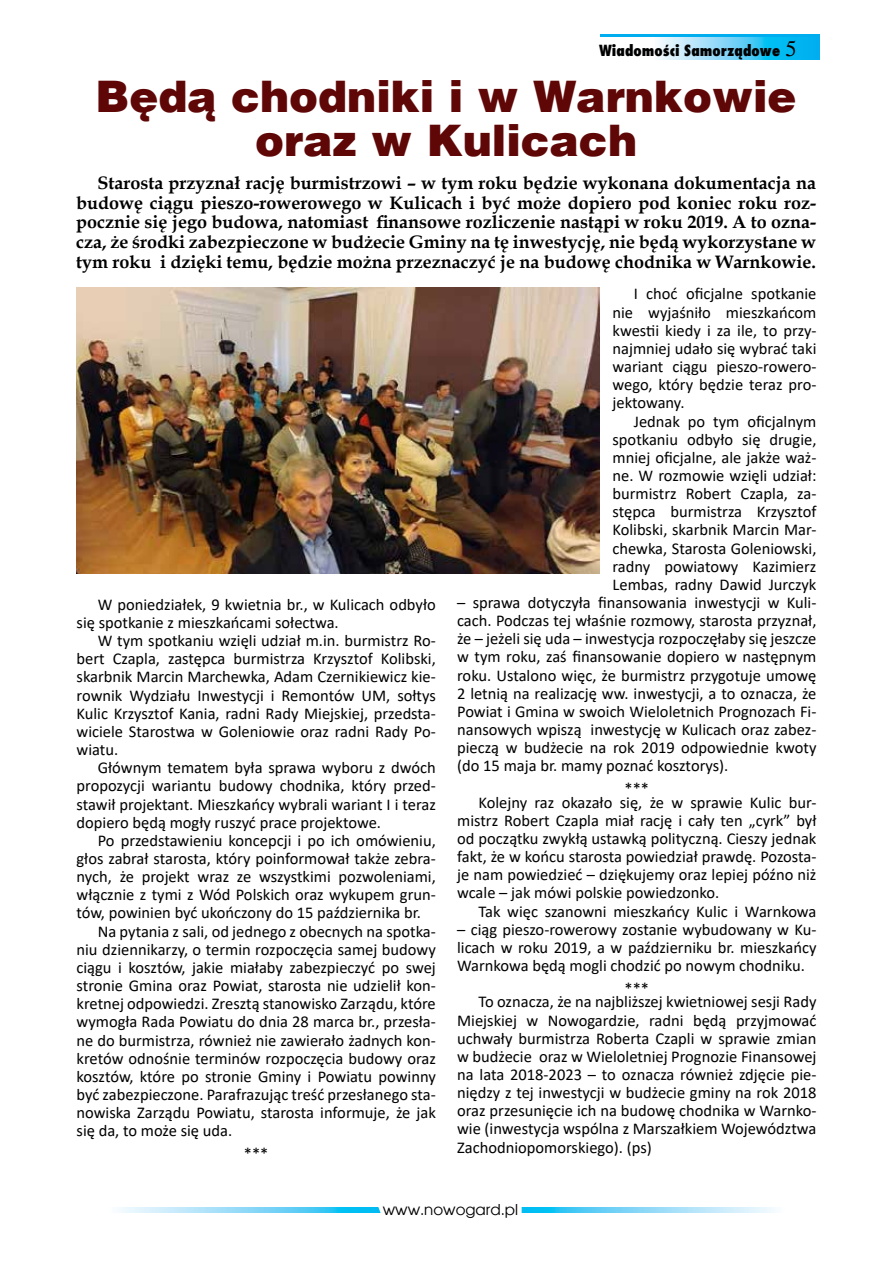
<style>
.page{position:relative;width:893px;height:1263px;background:#fff}
.page>*{position:absolute;margin:0;border:0;box-sizing:border-box;transform-origin:0 0}
.t1{font:900 43.5px/43.5px "Switzerland";color:#5f0606;text-align:center}
.t2{font:22.5px "Times";color:#000}
.t3{font:700 18px/19.8px "Book Antiqua";color:#000;text-align:justify}
.t4{font:16.5px/18.1px "Calibri";color:#000;text-align:justify}
.t5{font:800 15px "Fujiyama";color:#000}
.t6{font:15px "Avalon";color:#000}
</style>
<div class="page">
<div style="left:600px;top:34px;width:220px;height:26px;background:#00aeef"></div>
<svg style="left:600px;top:37px;width:190px;height:22px;background:#a2e3f9"></svg>
<svg style="left:527px;top:1208px;width:248px;height:5px"></svg>
<svg style="left:119px;top:1208px;width:251px;height:5px"></svg>
<svg style="left:370px;top:1207px;width:157px;height:6px"></svg>
<img style="left:77px;top:287px;width:523px;height:286px">
<h2 class="t2" style="left:785px;top:36px;width:13px">5</h2>
<p class="t5" style="left:599px;top:40px;width:182px">Wiadomości Samorządowe</p>
<h1 class="t1" style="left:96px;top:77px;width:702px">Będą chodniki i w Warnkowie oraz w Kulicach</h1>
<p class="t3" style="left:76px;top:173px;width:741px;text-indent:21px">Starosta przyznał rację burmistrzowi – w tym roku będzie wykonana dokumentacja na budowę ciągu pieszo-rowerowego w Kulicach i być może dopiero pod koniec roku roz&shy;pocznie się jego budowa, natomiast finansowe rozliczenie nastąpi w roku 2019. A to ozna&shy;cza, że środki zabezpieczone w budżecie Gminy na tę inwestycję, nie będą wykorzystane w tym roku i dzięki temu, będzie można przeznaczyć je na budowę chodnika w Warnkowie.</p>
<p class="t4" style="left:77px;top:595px;width:361px;text-indent:21px">W poniedziałek, 9 kwietnia br., w Kulicach odbyło się spotkanie z mieszkańcami sołectwa.</p>
<p class="t4" style="left:77px;top:631px;width:361px;text-indent:21px">W tym spotkaniu wzięli udział m.in. burmistrz Ro&shy;bert Czapla, zastępca burmistrza Krzysztof Kolibski, skarbnik Marcin Marchewka, Adam Czernikiewicz kie&shy;rownik Wydziału Inwestycji i Remontów UM, sołtys Kulic Krzysztof Kania, radni Rady Miejskiej, przedsta&shy;wiciele Starostwa w Goleniowie oraz radni Rady Po&shy;wiatu.</p>
<p class="t4" style="left:77px;top:758px;width:361px;text-indent:21px">Głównym tematem była sprawa wyboru z dwóch propozycji wariantu budowy chodnika, który przed&shy;stawił projektant. Mieszkańcy wybrali wariant I i teraz dopiero będą mogły ruszyć prace projektowe.</p>
<p class="t4" style="left:98px;top:831px;width:340px">Po przedstawieniu koncepcji i po ich omówieniu,</p>
<p class="t4" style="left:77px;top:849px;width:361px">głos zabrał starosta, który poinformował także zebra-</p>
<p class="t4" style="left:77px;top:867px;width:361px">nych, że projekt wraz ze wszystkimi pozwoleniami,</p>
<p class="t4" style="left:77px;top:885px;width:361px">włącznie z tymi z Wód Polskich oraz wykupem grun-</p>
<p class="t4" style="left:77px;top:903px;width:346px">tów, powinien być ukończony do 15 października br.</p>
<p class="t4" style="left:98px;top:922px;width:340px">Na pytania z sali, od jednego z obecnych na spotka-</p>
<p class="t4" style="left:77px;top:940px;width:361px">niu dziennikarzy, o termin rozpoczęcia samej budowy</p>
<p class="t4" style="left:77px;top:958px;width:361px">ciągu i kosztów, jakie miałaby zabezpieczyć po swej</p>
<p class="t4" style="left:77px;top:976px;width:361px">stronie Gmina oraz Powiat, starosta nie udzielił kon-</p>
<p class="t4" style="left:77px;top:994px;width:361px">kretnej odpowiedzi. Zresztą stanowisko Zarządu, które</p>
<p class="t4" style="left:77px;top:1012px;width:361px">wymogła Rada Powiatu do dnia 28 marca br., przesła-</p>
<p class="t4" style="left:77px;top:1030px;width:361px">ne do burmistrza, również nie zawierało żadnych kon-</p>
<p class="t4" style="left:77px;top:1049px;width:361px">kretów odnośnie terminów rozpoczęcia budowy oraz</p>
<p class="t4" style="left:77px;top:1067px;width:361px">kosztów, które po stronie Gminy i Powiatu powinny</p>
<p class="t4" style="left:77px;top:1085px;width:361px">być zabezpieczone. Parafrazując treść przesłanego sta-</p>
<p class="t4" style="left:77px;top:1103px;width:361px">nowiska Zarządu Powiatu, starosta informuje, że jak</p>
<p class="t4" style="left:77px;top:1121px;width:157px">się da, to może się uda.</p>
<p class="t4" style="left:244px;top:1144px;width:26px">***</p>
<p class="t4" style="left:612px;top:284px;width:205px;text-indent:21px">I choć oficjalne spotkanie nie wyjaśniło mieszkańcom kwestii kiedy i za ile, to przy&shy;najmniej udało się wybrać taki wariant ciągu pieszo-rowero&shy;wego, który będzie teraz pro&shy;jektowany.</p>
<p class="t4" style="left:612px;top:411px;width:205px;text-indent:21px">Jednak po tym oficjalnym spotkaniu odbyło się drugie, mniej oficjalne, ale jakże waż&shy;ne. W rozmowie wzięli udział: burmistrz Robert Czapla, za&shy;stępca burmistrza Krzysztof Kolibski, skarbnik Marcin Mar&shy;chewka, Starosta Goleniowski, radny powiatowy Kazimierz Lembas, radny Dawid Jurczyk</p>
<p class="t4" style="left:457px;top:593px;width:361px">– sprawa dotyczyła finansowania inwestycji w Kuli&shy;cach. Podczas tej właśnie rozmowy, starosta przyznał, że – jeżeli się uda – inwestycja rozpoczęłaby się jeszcze w tym roku, zaś finansowanie dopiero w następnym roku. Ustalono więc, że burmistrz przygotuje umowę 2 letnią na realizację ww. inwestycji, a to oznacza, że Powiat i Gmina w swoich Wieloletnich Prognozach Fi&shy;nansowych wpiszą inwestycję w Kulicach oraz zabez&shy;pieczą w budżecie na rok 2019 odpowiednie kwoty (do 15 maja br. mamy poznać kosztorys).</p>
<p class="t4" style="left:478px;top:781px;width:340px;line-height:13.6px;text-indent:146px">***<br>Kolejny raz okazało się, że w sprawie Kulic bur-</p>
<p class="t4" style="left:457px;top:811px;width:361px">mistrz Robert Czapla miał rację i cały ten „cyrk” był od początku zwykłą ustawką polityczną. Cieszy jednak fakt, że w końcu starosta powiedział prawdę. Pozosta&shy;je nam powiedzieć – dziękujemy oraz lepiej późno niż wcale – jak mówi polskie powiedzonko.</p>
<p class="t4" style="left:478px;top:902px;width:340px">Tak więc szanowni mieszkańcy Kulic i Warnkowa</p>
<p class="t4" style="left:457px;top:920px;width:361px">– ciąg pieszo-rowerowy zostanie wybudowany w Ku&shy;licach w roku 2019, a w październiku br. mieszkańcy Warnkowa będą mogli chodzić po nowym chodniku.</p>
<p class="t4" style="left:478px;top:981px;width:340px;line-height:13.6px;text-indent:146px">***<br>To oznacza, że na najbliższej kwietniowej sesji Rady</p>
<p class="t4" style="left:457px;top:1010px;width:361px">Miejskiej w Nowogardzie, radni będą przyjmować uchwały burmistrza Roberta Czapli w sprawie zmian w budżecie oraz w Wieloletniej Prognozie Finansowej na lata 2018-2023 – to oznacza również zdjęcie pie&shy;niędzy z tej inwestycji w budżecie gminy na rok 2018 oraz przesunięcie ich na budowę chodnika w Warnko&shy;wie (inwestycja wspólna z Marszałkiem Województwa Zachodniopomorskiego). (ps)</p>
<p class="t6" style="left:383px;top:1200px;width:137px">www.nowogard.pl</p>
</div>
